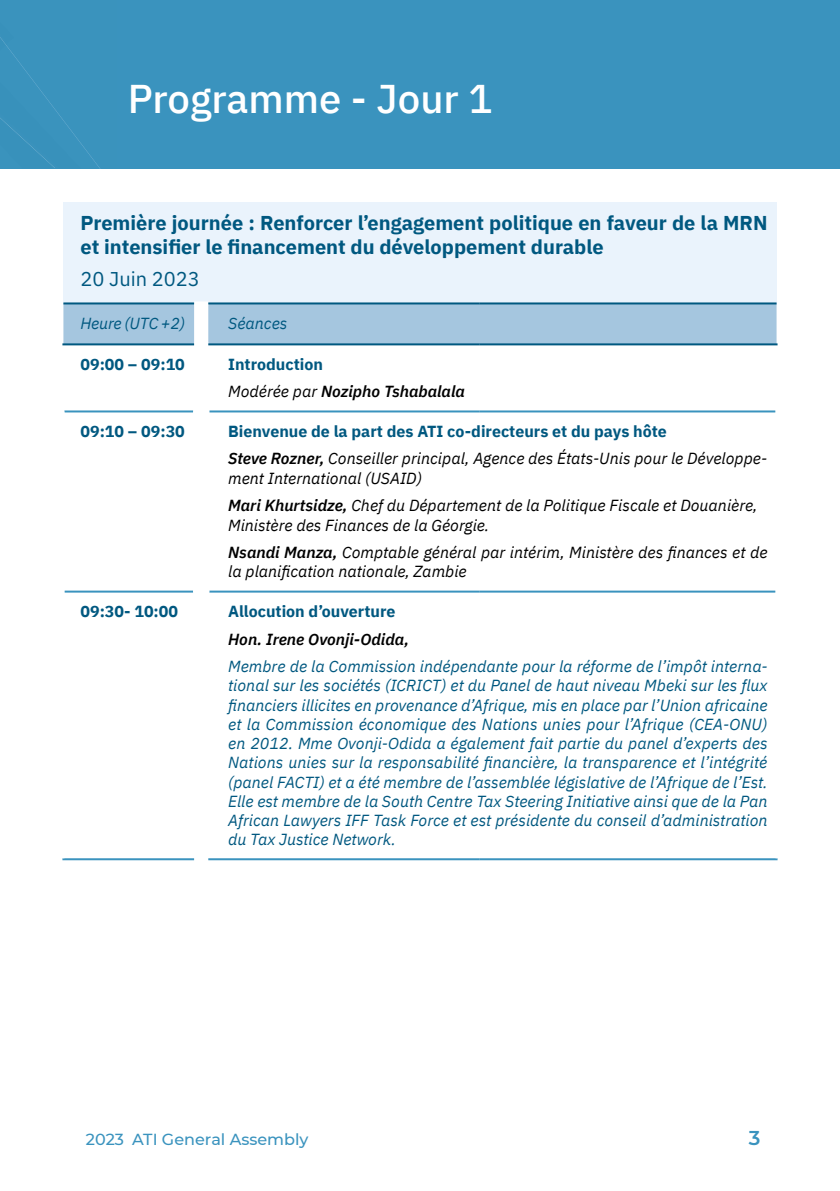
<style>
.page{position:relative;width:840px;height:1191px;background:#fff}
.page>*{position:absolute;margin:0;border:0;box-sizing:border-box;transform-origin:0 0}
.t1{font:500 40px "IBM Plex Sans";color:#fff}
.t2{font:700 20px/24px "IBM Plex Sans";color:#005880}
.t3{font:20px "IBM Plex Sans";color:#005880}
.t4{font:600 20px "Montserrat";color:#3a93be}
.t5{font:italic 16px/19.2px "IBM Plex Sans";color:#005880;text-align:justify}
.t6{font:italic 16px/27.8px "IBM Plex Sans";color:#000}
.t7{font:italic 600 16px/27.6px "IBM Plex Sans";color:#000}
.t8{font:700 16px "IBM Plex Sans";color:#005880}
.t9{font:500 16px "Montserrat";color:#3a93be}
.s1{font-weight:700;font-style:normal;color:#005880}
.s2{font-weight:400}
.s3{font-weight:600}
</style>
<div class="page">
<div style="left:0;top:0;width:839px;height:168px;background:#3a93be"></div>
<svg style="left:0;top:37px;width:100px;height:131px"></svg>
<div style="left:63px;top:202px;width:713px;height:101px;background:#eaf3fc"></div>
<div style="left:63px;top:304px;width:713px;height:39px;background:#a5c6df"></div>
<hr style="left:194px;top:301px;width:14px;height:4px;background:#fff">
<hr style="left:194px;top:342px;width:14px;height:4px;background:#fff">
<hr style="left:64px;top:410px;width:129px;height:2px;background:#3a93be">
<hr style="left:209px;top:410px;width:270px;height:2px;background:#3a93be">
<hr style="left:479px;top:410px;width:296px;height:2px;background:#3a93be">
<hr style="left:64px;top:590px;width:129px;height:2px;background:#3a93be">
<hr style="left:209px;top:590px;width:270px;height:2px;background:#3a93be">
<hr style="left:479px;top:590px;width:296px;height:2px;background:#3a93be">
<hr style="left:62px;top:858px;width:132px;height:2px;background:#3a93be">
<hr style="left:208px;top:858px;width:271px;height:2px;background:#3a93be">
<hr style="left:479px;top:858px;width:298px;height:2px;background:#3a93be">
<hr style="left:63px;top:302px;width:131px;height:2px;background:#005880">
<hr style="left:208px;top:302px;width:271px;height:2px;background:#005880">
<hr style="left:479px;top:302px;width:297px;height:2px;background:#005880">
<hr style="left:62px;top:343px;width:132px;height:2px;background:#005880">
<hr style="left:208px;top:343px;width:271px;height:2px;background:#005880">
<hr style="left:479px;top:343px;width:298px;height:2px;background:#005880">
<h1 class="t1" style="left:128px;top:68px;width:366px">Programme - Jour 1</h1>
<p class="t2" style="left:80px;top:209px;width:688px">Première journée : Renforcer l’engagement politique en faveur de la MRN et intensifier le financement du développement durable</p>
<p class="t3" style="left:80px;top:264px;width:121px">20 Juin 2023</p>
<p class="t5" style="left:80px;top:312px;width:106px">Heure (UTC +2)</p>
<p class="t5" style="left:228px;top:312px;width:61px">Séances</p>
<p class="t8" style="left:80px;top:351px;width:106px">09:00 – 09:10</p>
<p class="t7" style="left:228px;top:349px;width:238px"><span class="s1">Introduction<br></span><span class="s2">Modérée par</span> Nozipho Tshabalala</p>
<p class="t8" style="left:80px;top:418px;width:106px">09:10 – 09:30</p>
<p class="t6" style="left:228px;top:416px;width:540px"><span class="s1">Bienvenue de la part des ATI co-directeurs et du pays hôte<br></span><span class="s3">Steve Rozner,</span> Conseiller principal, Agence des États-Unis pour le Développe-</p>
<p class="t6" style="left:228px;top:463px;width:530px">ment International (USAID)<br><span class="s3">Mari Khurtsidze,</span> Chef du Département de la Politique Fiscale et Douanière,</p>
<p class="t6" style="left:228px;top:509px;width:540px">Ministère des Finances de la Géorgie.<br><span class="s3">Nsandi Manza,</span> Comptable général par intérim, Ministère des finances et de</p>
<p class="t6" style="left:228px;top:556px;width:240px">la planification nationale, Zambie</p>
<p class="t8" style="left:80px;top:598px;width:99px">09:30- 10:00</p>
<p class="t8" style="left:228px;top:598px;width:169px">Allocution d’ouverture</p>
<p class="t7" style="left:228px;top:623px;width:182px">Hon. Irene Ovonji-Odida,</p>
<p class="t5" style="left:228px;top:655px;width:540px">Membre de la Commission indépendante pour la réforme de l’impôt interna&shy;tional sur les sociétés (ICRICT) et du Panel de haut niveau Mbeki sur les flux financiers illicites en provenance d’Afrique, mis en place par l’Union africaine et la Commission économique des Nations unies pour l’Afrique (CEA-ONU) en 2012. Mme Ovonji-Odida a également fait partie du panel d’experts des Nations unies sur la responsabilité financière, la transparence et l’intégrité (panel FACTI) et a été membre de l’assemblée législative de l’Afrique de l’Est.<br>Elle est membre de la South Centre Tax Steering Initiative ainsi que de la Pan African Lawyers IFF Task Force et est présidente du conseil d’administration du Tax Justice Network.</p>
<p class="t9" style="left:86px;top:1128px;width:224px">2023 ATI General Assembly</p>
<p class="t4" style="left:748px;top:1123px;width:13px">3</p>
</div>
